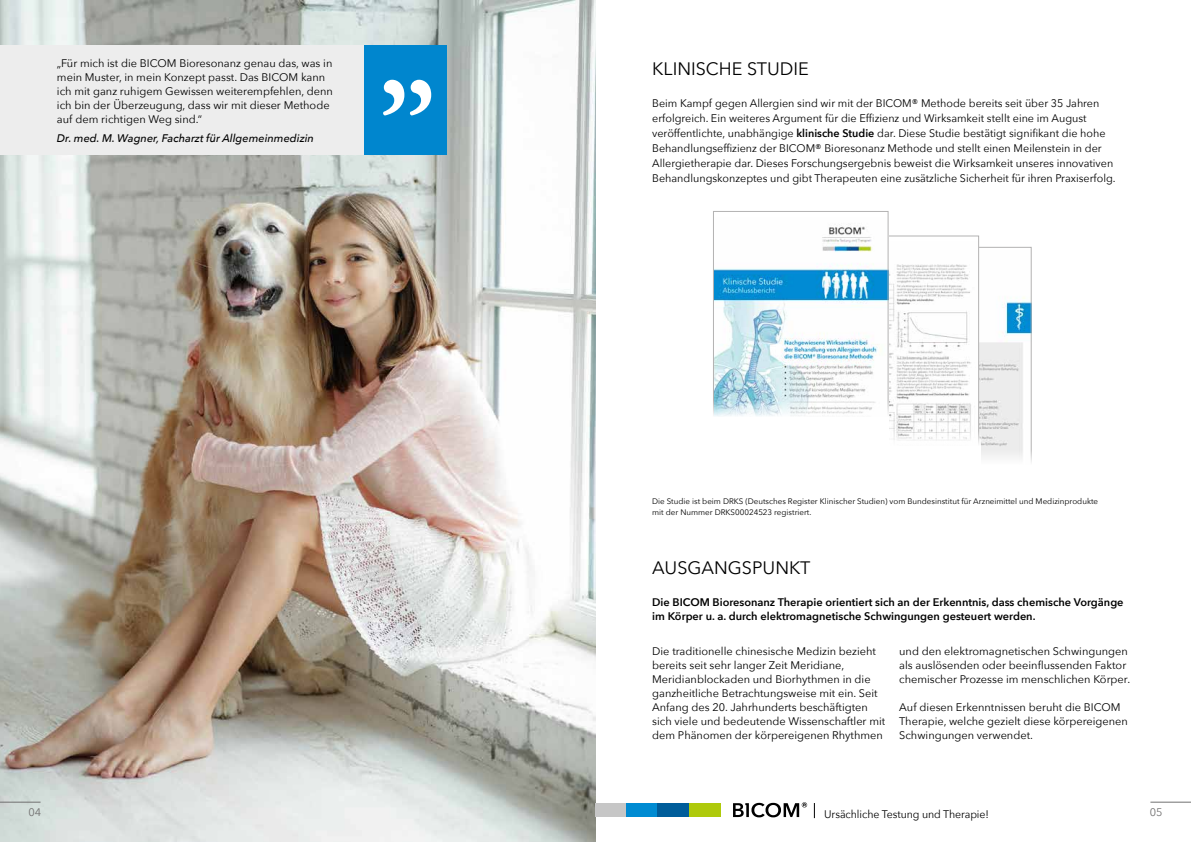
<style>
.page{position:relative;width:1191px;height:842px;background:#fff}
.page>*{position:absolute;margin:0;border:0;box-sizing:border-box;transform-origin:0 0}
.t1{font:18px "Avenir Next";color:#000}
.t2{font:11px/14px "Avenir Next";color:#000}
.t3{font:600 11px/14px "Avenir Next";color:#000}
.t4{font:italic 500 11px "Avenir Next";color:#000}
.t5{font:11px "Avenir Next";color:#000;scale:.96 1}
.t6{font:11px "Avenir Next";color:#706f6f}
.t7{font:8px/11px "Avenir Next";color:#000}
.s1{font-weight:600}
</style>
<div class="page">
<img style="left:0;top:0;width:595px;height:842px">
<svg style="left:733px;top:802px;width:74px;height:15px"></svg>
<svg style="left:814px;top:803px;width:1px;height:15px"></svg>
<div style="left:595px;top:803px;width:31px;height:14px;background:#c6c6c6"></div>
<div style="left:626px;top:803px;width:32px;height:14px;background:#008bd2"></div>
<div style="left:658px;top:803px;width:31px;height:14px;background:#005d9a"></div>
<div style="left:689px;top:803px;width:31px;height:14px;background:#afca0b"></div>
<hr style="left:0;top:802px;width:41px;height:1px;background:#706f6f">
<div style="left:0;top:45px;width:438px;height:110px;background:#ededed"></div>
<div style="left:364px;top:45px;width:82px;height:110px;background:#0086ce"></div>
<svg style="left:383px;top:80px;width:48px;height:35px"></svg>
<hr style="left:1150px;top:802px;width:41px;height:1px;background:#706f6f">
<img style="left:979px;top:250px;width:50px;height:198px">
<img style="left:888px;top:241px;width:83px;height:188px">
<img style="left:715px;top:224px;width:171px;height:174px">
<div style="left:713px;top:211px;width:175px;height:247px;border:1px solid #b3b2b2"></div>
<div style="left:802px;top:429px;width:178px;height:58px;background:#fff"></div>
<svg style="left:713px;top:398px;width:176px;height:60px"></svg>
<p class="t2" style="left:57px;top:55px;width:277px">„Für mich ist die BICOM Bioresonanz genau das, was in mein Muster, in mein Konzept passt. Das BICOM kann ich mit ganz ruhigem Gewissen weiterempfehlen, denn ich bin der Überzeugung, dass wir mit dieser Methode auf dem richtigen Weg sind.“</p>
<p class="t4" style="left:57px;top:129px;width:258px">Dr. med. M. Wagner, Facharzt für Allgemeinmedizin</p>
<p class="t6" style="left:28px;top:803px;width:14px">04</p>
<h1 class="t1" style="left:652px;top:53px;width:158px">KLINISCHE STUDIE</h1>
<p class="t2" style="left:652px;top:96px;width:465px;line-height:15px">Beim Kampf gegen Allergien sind wir mit der BICOM® Methode bereits seit über 35 Jahren erfolgreich. Ein weiteres Argument für die Effizienz und Wirksamkeit stellt eine im August veröffentlichte, unabhängige <span class="s1">klinische Studie</span> dar. Diese Studie bestätigt signifikant die hohe Behandlungseffizienz der BICOM® Bioresonanz Methode und stellt einen Meilenstein in der Allergietherapie dar. Dieses Forschungsergebnis beweist die Wirksamkeit unseres innovativen Behandlungskonzeptes und gibt Therapeuten eine zusätzliche Sicherheit für ihren Praxiserfolg.</p>
<p class="t7" style="left:652px;top:495px;width:447px">Die Studie ist beim DRKS (Deutsches Register Klinischer Studien) vom Bundesinstitut für Arzneimittel und Medizinprodukte mit der Nummer DRKS00024523 registriert.</p>
<h1 class="t1" style="left:652px;top:552px;width:160px">AUSGANGSPUNKT</h1>
<p class="t3" style="left:652px;top:595px;width:473px">Die BICOM Bioresonanz Therapie orientiert sich an der Erkenntnis, dass chemische Vorgänge im Körper u. a. durch elektromagnetische Schwingungen gesteuert werden.</p>
<p class="t2" style="left:652px;top:644px;width:235px">Die traditionelle chinesische Medizin bezieht bereits seit sehr langer Zeit Meridiane, Meridianblockaden und Biorhythmen in die ganzheitliche Betrachtungsweise mit ein. Seit Anfang des 20. Jahrhunderts beschäftigten sich viele und bedeutende Wissenschaftler mit dem Phänomen der körpereigenen Rhythmen</p>
<p class="t2" style="left:899px;top:644px;width:232px">und den elektromagnetischen Schwingungen als auslösenden oder beeinflussenden Faktor chemischer Prozesse im menschlichen Körper.</p>
<p class="t2" style="left:899px;top:700px;width:230px">Auf diesen Erkenntnissen beruht die BICOM<br>Therapie, welche gezielt diese körpereigenen<br>Schwingungen verwendet.</p>
<p class="t5" style="left:824px;top:804px;width:173px">Ursächliche Testung und Therapie!</p>
<p class="t6" style="left:1149px;top:803px;width:14px">05</p>
</div>
